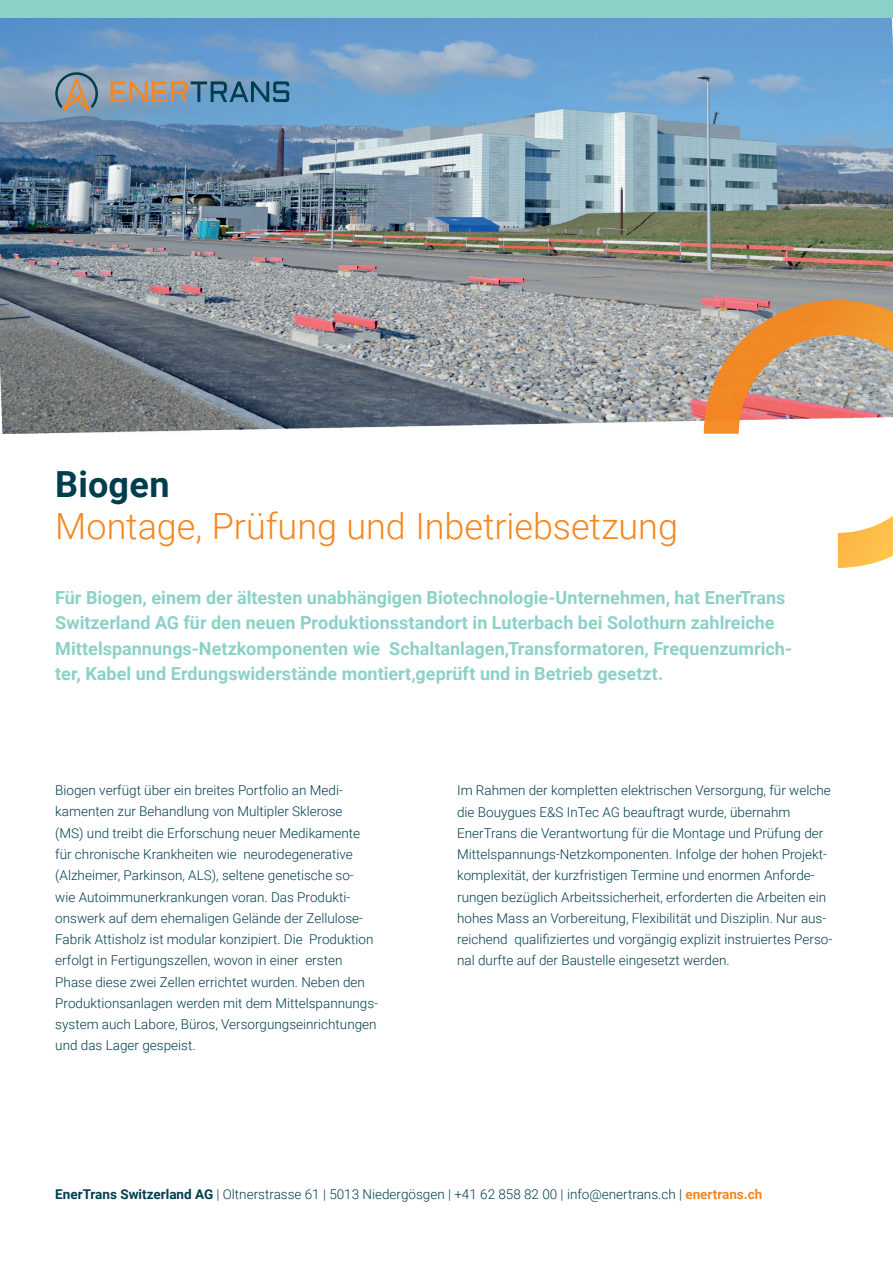
<style>
.page{position:relative;width:893px;height:1263px;background:#fff}
.page>*{position:absolute;margin:0;border:0;box-sizing:border-box;transform-origin:0 0}
.t1{font:300 36px "Roboto";color:#f5871f}
.t2{font:700 36px "Roboto";letter-spacing:.005em;color:#003e4e}
.t3{font:700 18px/25.5px "Roboto";color:#8cd1c7}
.t4{font:300 13.5px/21.3px "Roboto";color:#003e4e}
.s1{font-weight:700}
.s2{font-weight:700;color:#f5871f}
</style>
<div class="page">
<img style="left:0;top:17px;width:893px;height:417px">
<div style="left:0;top:0;width:893px;height:17px;background:#8cd1c7"></div>
<svg style="left:110px;top:81px;width:179px;height:21px"></svg>
<svg style="left:55px;top:72px;width:43px;height:39px"></svg>
<svg style="left:704px;top:300px;width:189px;height:268px"></svg>
<h1 class="t2" style="left:55px;top:459px;width:116px">Biogen</h1>
<h1 class="t1" style="left:55px;top:501px;width:624px">Montage, Prüfung und Inbetriebsetzung</h1>
<p class="t3" style="left:55px;top:584px;width:738px">Für Biogen, einem der ältesten unabhängigen Biotechnologie-Unternehmen, hat EnerTrans Switzerland AG für den neuen Produktionsstandort in Luterbach bei Solothurn zahlreiche Mittelspannungs-Netzkomponenten wie Schaltanlagen,Transformatoren, Frequenzumrich&shy;ter, Kabel und Erdungswiderstände montiert,geprüft und in Betrieb gesetzt.</p>
<p class="t4" style="left:55px;top:779px;width:324px">Biogen verfügt über ein breites Portfolio an Medi&shy;kamenten zur Behandlung von Multipler Sklerose<br>(MS) und treibt die Erforschung neuer Medikamente für chronische Krankheiten wie neurodegenerative (Alzheimer, Parkinson, ALS), seltene genetische so-<br>wie Autoimmunerkrankungen voran. Das Produkti&shy;onswerk auf dem ehemaligen Gelände der Zellulose-Fabrik Attisholz ist modular konzipiert. Die Produktion erfolgt in Fertigungszellen, wovon in einer ersten Phase diese zwei Zellen errichtet wurden. Neben den Produktionsanlagen werden mit dem Mittelspannungs&shy;system auch Labore, Büros, Versorgungseinrichtungen und das Lager gespeist.</p>
<p class="t4" style="left:457px;top:779px;width:377px">Im Rahmen der kompletten elektrischen Versorgung, für welche die Bouygues E&amp;S InTec AG beauftragt wurde, übernahm EnerTrans die Verantwortung für die Montage und Prüfung der Mittelspannungs-Netzkomponenten. Infolge der hohen Projekt&shy;komplexität, der kurzfristigen Termine und enormen Anforde&shy;rungen bezüglich Arbeitssicherheit, erforderten die Arbeiten ein hohes Mass an Vorbereitung, Flexibilität und Disziplin. Nur aus&shy;reichend qualifiziertes und vorgängig explizit instruiertes Perso&shy;nal durfte auf der Baustelle eingesetzt werden.</p>
<p class="t4" style="left:55px;top:1183px;width:709px"><span class="s1">EnerTrans Switzerland AG</span> | Oltnerstrasse 61 | 5013 Niedergösgen | +41 62 858 82 00 | info@enertrans.ch | <span class="s2">enertrans.ch</span></p>
</div>
